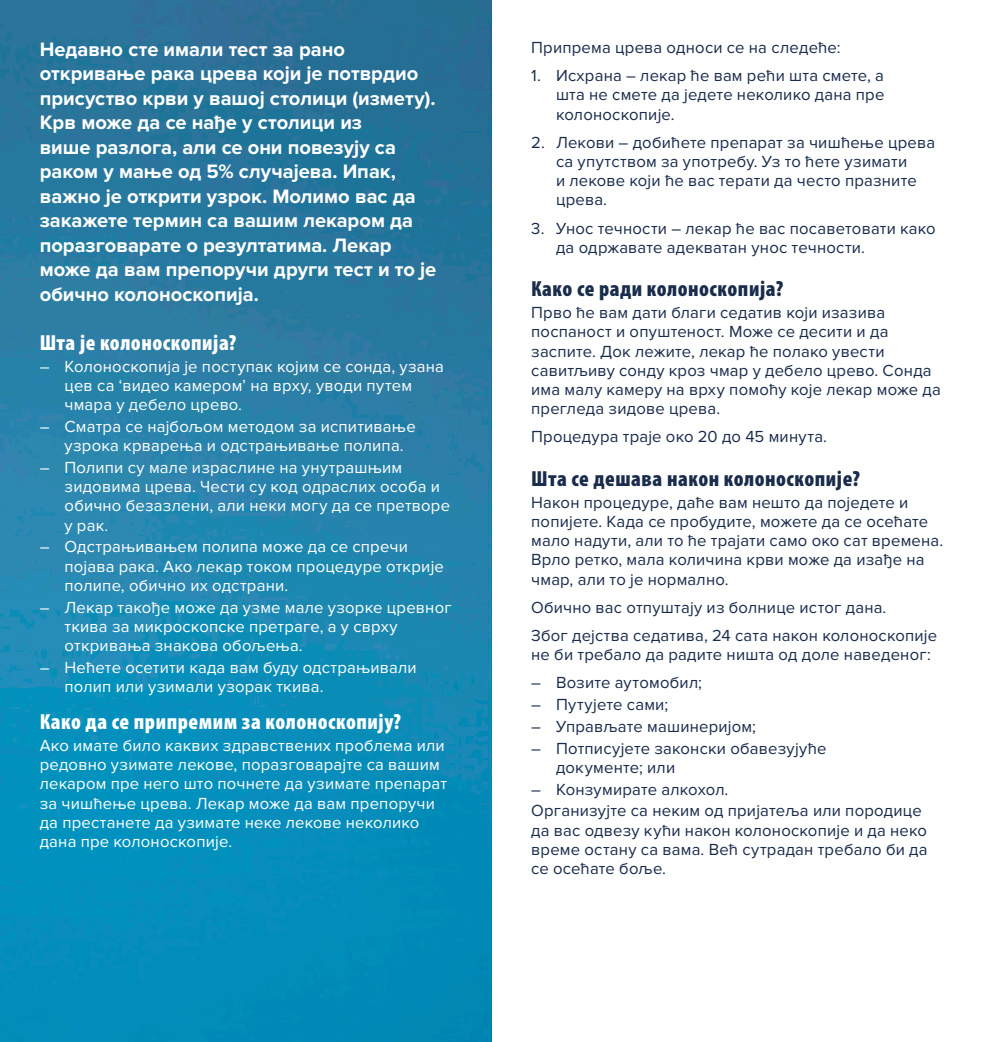
<style>
.page{position:relative;width:983px;height:1042px;background:#fff}
.page>*{position:absolute;margin:0;border:0;box-sizing:border-box;transform-origin:0 0}
.t1{font:900 condensed 21.88px "Myriad Pro";letter-spacing:.025em;color:#1a2c4c}
.t2{font:900 condensed 21.88px "Myriad Pro";letter-spacing:.025em;color:#fff}
.t3{font:700 20.12px/24.5px "Proxima Nova";color:#fff}
.t4{font:16.62px/19.2px "Proxima Nova";letter-spacing:.01em;color:#1a2c4c}
.t5{font:16.62px/19.2px "Proxima Nova";letter-spacing:.015em;color:#fff}
</style>
<div class="page">
<img style="left:0;top:0;width:491px;height:1042px">
<p class="t3" style="left:40px;top:37px;width:398px">Недавно сте имали тест за рано откривање рака црева који је потврдио присуство крви у вашој столици (измету).<br>Крв може да се нађе у столици из<br>више разлога, али се они повезују са раком у мање од 5% случајева. Ипак, важно је открити узрок. Молимо вас да закажете термин са вашим лекаром да поразговарате о резултатима. Лекар може да вам препоручи други тест и то је обично колоноскопија.</p>
<p class="t2" style="left:40px;top:330px;width:198px">Шта је колоноскопија?</p>
<p class="t5" style="left:64px;top:357px;width:381px;text-indent:-25px">– Колоноскопија је поступак којим се сонда, узана цев са ‘видео камером’ на врху, уводи путем чмара у дебело црево.</p>
<p class="t5" style="left:64px;top:417px;width:352px;text-indent:-25px">– Сматра се најбољoм методом за испитивање узрока крварења и одстрањивање полипа.</p>
<p class="t5" style="left:64px;top:458px;width:387px;text-indent:-25px">– Полипи су мале израслине на унутрашњим зидовима црева. Чести су код одраслих особа и обично безазлени, али неки могу да се претворе у рак.</p>
<p class="t5" style="left:64px;top:537px;width:381px;text-indent:-25px">– Одстрањивањем полипа може да се спречи појава рака. Ако лекар током процедуре открије полипе, обично их одстрани.</p>
<p class="t5" style="left:64px;top:598px;width:388px;text-indent:-25px">– Лекар такође може да узме мале узорке цревног ткива за микроскопске претраге, а у сврху откривања знакова обољења.</p>
<p class="t5" style="left:64px;top:658px;width:353px;text-indent:-25px">– Нећете осетити када вам буду одстрањивали полип или узимали узорак ткива.</p>
<p class="t2" style="left:40px;top:709px;width:363px">Како да се припремим за колоноскопију?</p>
<p class="t5" style="left:40px;top:736px;width:409px">Ако имате било каквих здравствених проблема или редовно узимате лекове, поразговарајте са вашим лекаром пре него што почнете да узимате препарат за чишћење црева. Лекар може да вам препоручи да престанете да узимате неке лекове неколико дана пре колоноскопије.</p>
<p class="t4" style="left:531px;top:38px;width:311px">Припрема црева односи се на следеће:</p>
<p class="t4" style="left:556px;top:66px;width:330px;text-align:justify;text-indent:-25px">1. Исхрана – лекар ће вам рећи шта смете, а шта не смете да једете неколико дана пре колоноскопије.</p>
<p class="t4" style="left:556px;top:133px;width:380px;text-indent:-25px">2. Лекови – добићете препарат за чишћење црева са упутством за употребу. Уз то ћете узимати<br>и лекове који ће вас терати да често празните црева.</p>
<p class="t4" style="left:556px;top:219px;width:381px;text-indent:-25px">3. Унос течности – лекар ће вас посаветовати како да одржавате адекватан унос течности.</p>
<p class="t1" style="left:531px;top:277px;width:253px">Како се ради колоноскопија?</p>
<p class="t4" style="left:531px;top:303px;width:411px">Прво ће вам дати благи седатив који изазива поспаност и опуштеност. Може се десити и да заспите. Док лежите, лекар ће полако увести савитљиву сонду кроз чмар у дебело црево. Сонда има малу камеру на врху помоћу које лекар може да прегледа зидове црева.</p>
<p class="t4" style="left:531px;top:427px;width:297px">Процедура траје око 20 до 45 минута.</p>
<p class="t1" style="left:531px;top:466px;width:330px">Шта се дешава након колоноскопије?</p>
<p class="t4" style="left:531px;top:493px;width:413px">Након процедуре, даће вам нешто да поједeте и попијете. Када се пробудите, можете да се осећате мало надути, али то ће трајати само око сат времена.<br>Врло ретко, мала количина крви може да изађе на чмар, али то је нормално.</p>
<p class="t4" style="left:531px;top:593px;width:407px;line-height:28.2px">Обично вас отпуштају из болнице истог дана.<br>Због дејства седатива, 24 сата након колоноскопије</p>
<p class="t4" style="left:531px;top:645px;width:401px">не би требало да радите ништа од доле наведеног:</p>
<p class="t4" style="left:531px;top:673px;width:172px">– Возите аутомобил;</p>
<p class="t4" style="left:531px;top:695px;width:138px">– Путујете сами;</p>
<p class="t4" style="left:531px;top:717px;width:226px">– Управљате машинеријом;</p>
<p class="t4" style="left:556px;top:739px;width:272px;text-indent:-25px">– Потписујете законски обавезујуће документе; или</p>
<p class="t4" style="left:531px;top:778px;width:392px;line-height:21.7px">– Конзумирате алкохол.<br>Организујте са неким од пријатеља или породице</p>
<p class="t4" style="left:531px;top:820px;width:398px;text-align:justify">да вас одвезу кући након колоноскопије и да неко време остану са вама. Већ сутрадан требало би да се осећате боље.</p>
</div>
